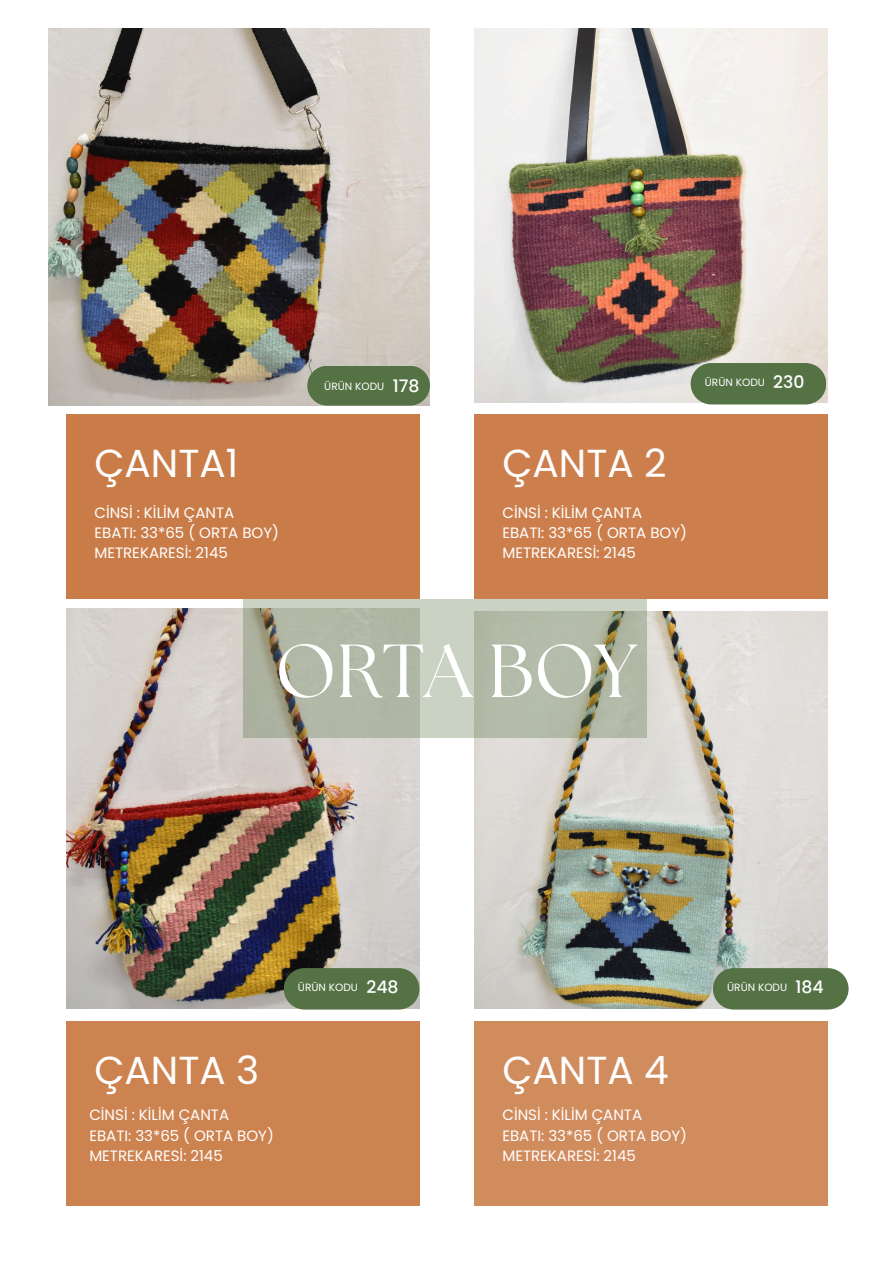
<style>
.page{position:relative;width:894px;height:1264px;background:#fff}
.page>*{position:absolute;margin:0;border:0;box-sizing:border-box;transform-origin:0 0}
.t1{font:75px "The Seasons";color:#fff}
.t2{font:39px "Poppins";color:#fff}
.t3{font:500 17.25px "Poppins";color:#fff}
.t4{font:15px/20.2px "Poppins";color:#fff}
.t5{font:10.5px "Poppins";color:#fff}
</style>
<div class="page">
<img style="left:48px;top:29px;width:381px;height:376px">
<div style="left:66px;top:414px;width:353px;height:185px;background:#ca7c48"></div>
<img style="left:474px;top:29px;width:353px;height:373px">
<div style="left:474px;top:414px;width:353px;height:185px;background:#cc7f4c"></div>
<img style="left:66px;top:608px;width:353px;height:400px">
<div style="left:66px;top:1021px;width:353px;height:185px;background:#cd8350"></div>
<img style="left:474px;top:611px;width:353px;height:397px">
<div style="left:474px;top:1021px;width:353px;height:185px;background:#d18c5e"></div>
<svg style="left:243px;top:599px;width:403px;height:138px;background:#b2b8a6"></svg>
<div style="left:307px;top:366px;width:123px;height:39px;background:#557245;border-radius:20px"></div>
<svg style="left:690px;top:363px;width:136px;height:41px;background:#5e784e"></svg>
<svg style="left:283px;top:968px;width:136px;height:41px;background:#587349"></svg>
<svg style="left:712px;top:968px;width:136px;height:41px;background:#5e794f"></svg>
<p class="t2" style="left:94px;top:436px;width:145px">ÇANTA1</p>
<h3 class="t4" style="left:94px;top:502px;width:186px">CİNSİ : KİLİM ÇANTA<br>EBATI: 33*65 ( ORTA BOY)<br>METREKARESİ: 2145</h3>
<p class="t5" style="left:324px;top:379px;width:62px">ÜRÜN KODU</p>
<p class="t3" style="left:392px;top:374px;width:28px">178</p>
<h3 class="t5" style="left:704px;top:375px;width:62px">ÜRÜN KODU</h3>
<h3 class="t3" style="left:773px;top:370px;width:33px">230</h3>
<p class="t2" style="left:502px;top:436px;width:166px">ÇANTA 2</p>
<h3 class="t4" style="left:502px;top:502px;width:186px">CİNSİ : KİLİM ÇANTA<br>EBATI: 33*65 ( ORTA BOY)<br>METREKARESİ: 2145</h3>
<h1 class="t1" style="left:275px;top:637px;width:362px">ORTA BOY</h1>
<h4 class="t2" style="left:94px;top:1043px;width:166px">ÇANTA 3</h4>
<h2 class="t4" style="left:89px;top:1104px;width:186px">CİNSİ : KİLİM ÇANTA<br>EBATI: 33*65 ( ORTA BOY)<br>METREKARESİ: 2145</h2>
<h4 class="t5" style="left:298px;top:980px;width:62px">ÜRÜN KODU</h4>
<h2 class="t3" style="left:366px;top:975px;width:34px">248</h2>
<h4 class="t5" style="left:727px;top:980px;width:62px">ÜRÜN KODU</h4>
<h2 class="t3" style="left:795px;top:975px;width:30px">184</h2>
<p class="t2" style="left:502px;top:1043px;width:168px">ÇANTA 4</p>
<p class="t4" style="left:502px;top:1104px;width:186px">CİNSİ : KİLİM ÇANTA<br>EBATI: 33*65 ( ORTA BOY)<br>METREKARESİ: 2145</p>
</div>
